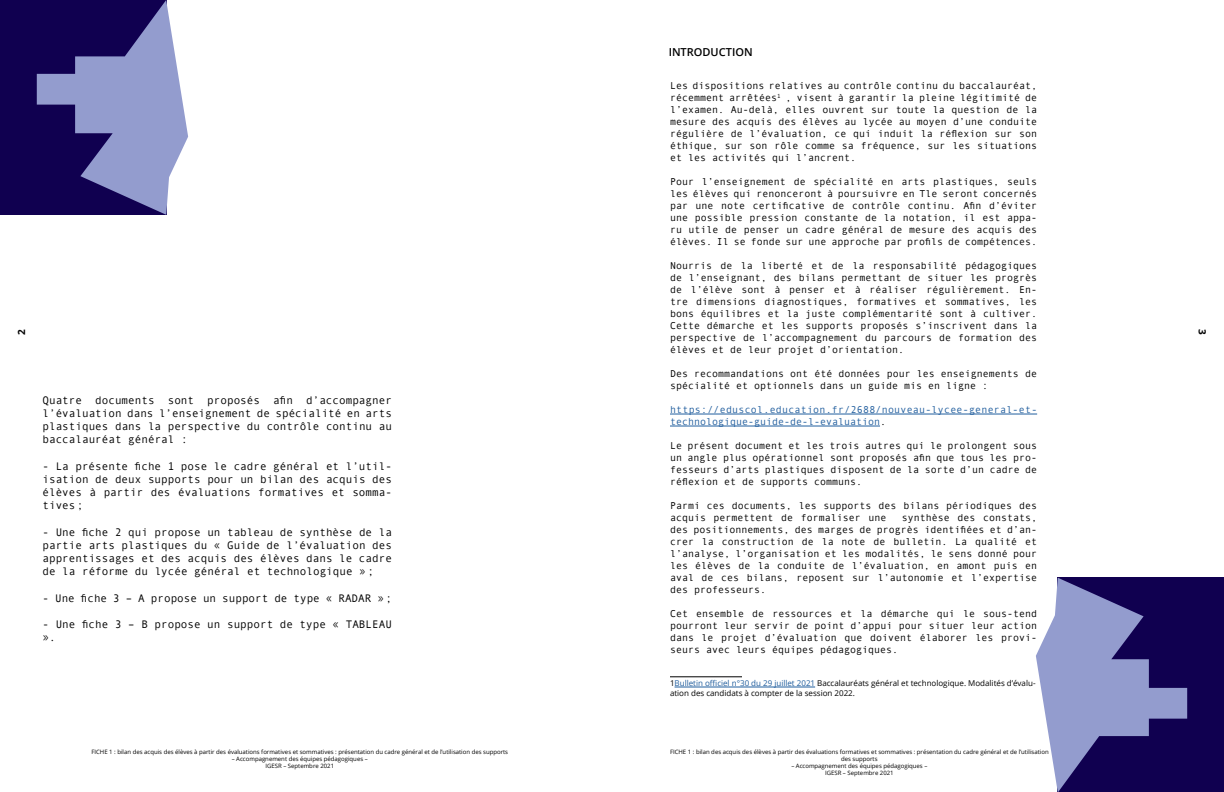
<style>
.page{position:relative;width:1224px;height:792px;background:#fff}
.page>*{position:absolute;margin:0;border:0;box-sizing:border-box;transform-origin:0 0}
.t1{font:11px/13.2px "Andale Mono";color:#000;text-align:justify}
.t2{font:600 11px "Open Sans";color:#000}
.t3{font:10px/12px "Andale Mono";color:#000;text-align:justify}
.t4{font:10px/12px "Andale Mono";letter-spacing:.025em;color:#215e9e}
.t5{font:700 10px "Open Sans";color:#000}
.t6{font:8px/9.6px "Open Sans";color:#000}
.t7{font:6px/7.2px "Open Sans";color:#000;text-align:center}
.s1{color:#000}
.s2{color:#215e9e}
</style>
<div class="page">
<div style="left:0;top:0;width:166px;height:215px;background:#100050"></div>
<svg style="left:37px;top:0;width:151px;height:215px"></svg>
<div style="left:1058px;top:578px;width:166px;height:214px;background:#100050"></div>
<svg style="left:1036px;top:578px;width:151px;height:214px"></svg>
<hr style="left:670px;top:414px;width:367px;height:1px;background:#215e9e">
<hr style="left:670px;top:426px;width:210px;height:1px;background:#215e9e">
<hr style="left:670px;top:676px;width:72px;height:1px;background:#000">
<hr style="left:675px;top:687px;width:140px;height:1px;background:#215e9e">
<p class="t5" style="left:14px;top:335px;width:7px;rotate:-90deg">2</p>
<p class="t1" style="left:43px;top:393px;width:351px">Quatre documents sont proposés afin d’accompagner l’évaluation dans l’enseignement de spécialité en arts plastiques dans la perspective du contrôle continu au baccalauréat général :</p>
<p class="t1" style="left:43px;top:459px;width:351px">- La présente fiche 1 pose le cadre général et l’util&shy;isation de deux supports pour un bilan des acquis des élèves à partir des évaluations formatives et somma&shy;tives;</p>
<p class="t1" style="left:43px;top:525px;width:351px">- Une fiche 2 qui propose un tableau de synthèse de la partie arts plastiques du « Guide de l’évaluation des apprentissages et des acquis des élèves dans le cadre de la réforme du lycée général et technologique »;</p>
<p class="t1" style="left:43px;top:591px;width:351px">- Une fiche 3 – A propose un support de type « RADAR »;</p>
<p class="t1" style="left:43px;top:617px;width:351px">- Une fiche 3 – B propose un support de type « TABLEAU ».</p>
<p class="t7" style="left:91px;top:748px;width:418px">FICHE 1 : bilan des acquis des élèves à partir des évaluations formatives et sommatives : présentation du cadre général et de l’utilisation des supports</p>
<p class="t7" style="left:232px;top:755px;width:138px">– Accompagnement des équipes pédagogiques –<br>IGESR – Septembre 2021</p>
<p class="t2" style="left:669px;top:44px;width:85px">INTRODUCTION</p>
<p class="t3" style="left:670px;top:79px;width:369px">Les dispositions relatives au contrôle continu du baccalauréat, récemment arrêtées<sup>1</sup> , visent à garantir la pleine légitimité de l’examen. Au-delà, elles ouvrent sur toute la question de la mesure des acquis des élèves au lycée au moyen d’une conduite régulière de l’évaluation, ce qui induit la réflexion sur son éthique, sur son rôle comme sa fréquence, sur les situations et les activités qui l’ancrent.</p>
<p class="t3" style="left:670px;top:175px;width:369px">Pour l’enseignement de spécialité en arts plastiques, seuls les élèves qui renonceront à poursuivre en Tle seront concernés par une note certificative de contrôle continu. Afin d’éviter une possible pression constante de la notation, il est appa&shy;ru utile de penser un cadre général de mesure des acquis des élèves. Il se fonde sur une approche par profils de compétences.</p>
<p class="t3" style="left:670px;top:259px;width:369px">Nourris de la liberté et de la responsabilité pédagogiques de l’enseignant, des bilans permettant de situer les progrès de l’élève sont à penser et à réaliser régulièrement. En&shy;tre dimensions diagnostiques, formatives et sommatives, les bons équilibres et la juste complémentarité sont à cultiver.<br>Cette démarche et les supports proposés s’inscrivent dans la perspective de l’accompagnement du parcours de formation des élèves et de leur projet d’orientation.</p>
<p class="t3" style="left:670px;top:367px;width:369px">Des recommandations ont été données pour les enseignements de spécialité et optionnels dans un guide mis en ligne :</p>
<p class="t4" style="left:670px;top:403px;width:369px">https://eduscol.education.fr/2688/nouveau-lycee-general-et&shy;technologique-guide-de-l-evaluation<span class="s1">.</span></p>
<p class="t3" style="left:670px;top:439px;width:369px">Le présent document et les trois autres qui le prolongent sous un angle plus opérationnel sont proposés afin que tous les pro&shy;fesseurs d’arts plastiques disposent de la sorte d’un cadre de réflexion et de supports communs.</p>
<p class="t3" style="left:670px;top:499px;width:369px">Parmi ces documents, les supports des bilans périodiques des acquis permettent de formaliser une</p>
<p class="t3" style="left:670px;top:511px;width:369px;text-indent:232px">synthèse des constats, des positionnements, des marges de progrès identifiées et d’an&shy;crer la construction de la note de bulletin. La qualité et l’analyse, l’organisation et les modalités, le sens donné pour les élèves de la conduite de l’évaluation, en amont puis en aval de ces bilans, reposent sur l’autonomie et l’expertise des professeurs.</p>
<p class="t3" style="left:670px;top:607px;width:369px">Cet ensemble de ressources et la démarche qui le sous-tend pourront leur servir de point d’appui pour situer leur action dans le projet d’évaluation que doivent élaborer les provi&shy;seurs avec leurs équipes pédagogiques.</p>
<p class="t6" style="left:670px;top:678px;width:367px">1<span class="s2">Bulletin officiel n°30 du 29 juillet 2021</span> Baccalauréats général et technologique. Modalités d’évalu&shy;ation des candidats à compter de la session 2022.</p>
<p class="t7" style="left:670px;top:748px;width:380px">FICHE 1 : bilan des acquis des élèves à partir des évaluations formatives et sommatives : présentation du cadre général et de l’utilisation des supports</p>
<p class="t7" style="left:791px;top:762px;width:138px">– Accompagnement des équipes pédagogiques –<br>IGESR – Septembre 2021</p>
<p class="t5" style="left:1210px;top:329px;width:7px;rotate:90deg">3</p>
</div>
